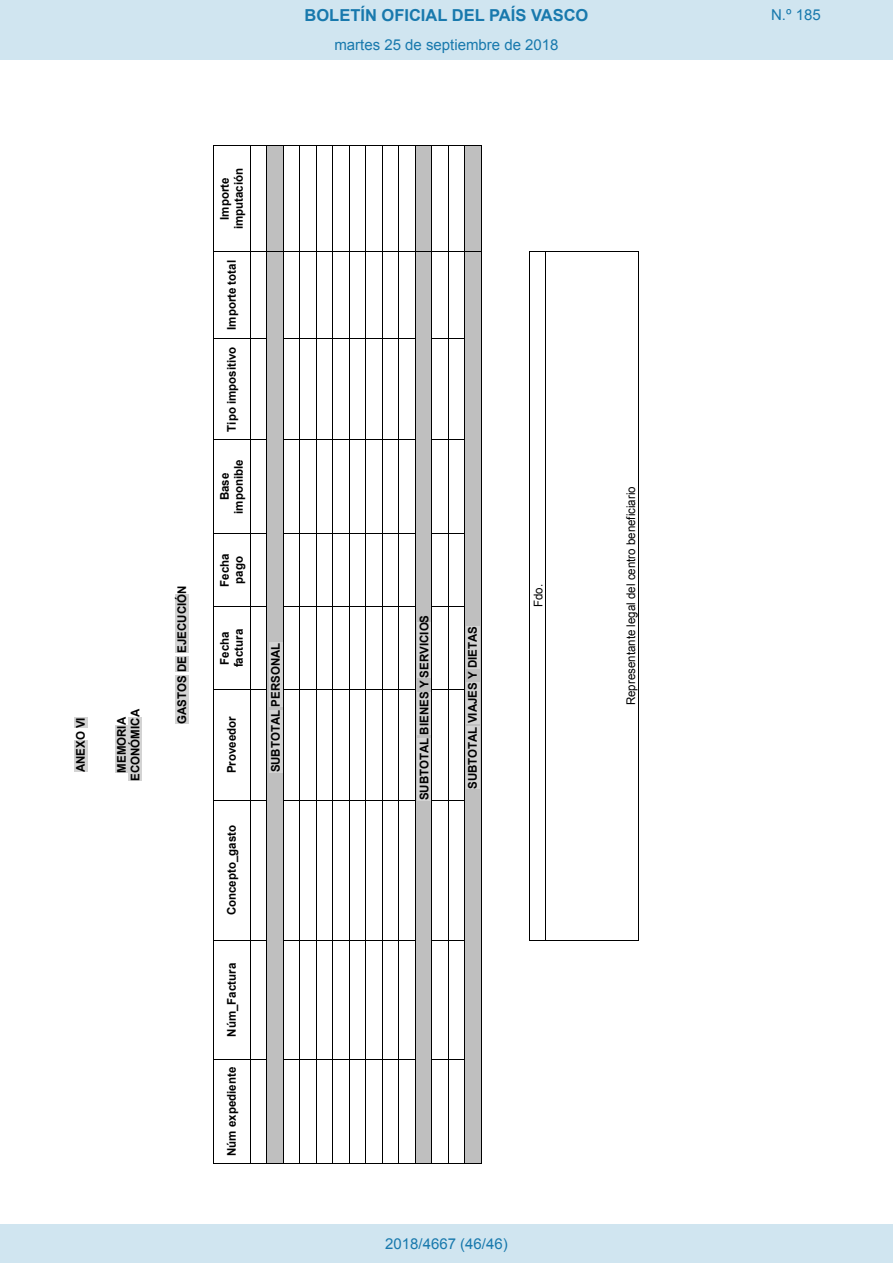
<style>
.page{position:relative;width:893px;height:1263px;background:#fff}
.page>*{position:absolute;margin:0;border:0;box-sizing:border-box;transform-origin:0 0}
.t1{font:700 16.5px "Arial";color:#1879ad}
.Paginacion_Centro{font:15px "Arial";color:#1879ad}
.t2{font:700 12px/13.8px "Arial";color:#000;text-align:center;scale:.96 1}
.t3{font:12px "Arial";color:#000;scale:.96 1}
</style>
<div class="page">
<div style="left:74px;top:740px;width:14px;height:32px;background:#d3d3d3"></div>
<div style="left:74px;top:717px;width:14px;height:11px;background:#d3d3d3"></div>
<div style="left:115px;top:725px;width:14px;height:48px;background:#d3d3d3"></div>
<div style="left:129px;top:717px;width:13px;height:64px;background:#d3d3d3"></div>
<div style="left:175px;top:675px;width:14px;height:49px;background:#d3d3d3"></div>
<div style="left:175px;top:656px;width:14px;height:16px;background:#d3d3d3"></div>
<div style="left:175px;top:594px;width:14px;height:59px;background:#d3d3d3"></div>
<hr style="left:213px;top:606px;width:1px;height:558px;background:#000">
<hr style="left:213px;top:534px;width:1px;height:72px;background:#000">
<hr style="left:213px;top:145px;width:1px;height:389px;background:#000">
<hr style="left:214px;top:1163px;width:36px;height:1px;background:#000">
<hr style="left:214px;top:1059px;width:36px;height:1px;background:#000">
<hr style="left:214px;top:940px;width:36px;height:1px;background:#000">
<hr style="left:214px;top:800px;width:36px;height:1px;background:#000">
<hr style="left:214px;top:689px;width:36px;height:1px;background:#000">
<hr style="left:214px;top:606px;width:36px;height:1px;background:#000">
<hr style="left:214px;top:533px;width:36px;height:1px;background:#000">
<hr style="left:214px;top:439px;width:36px;height:1px;background:#000">
<hr style="left:214px;top:338px;width:36px;height:1px;background:#000">
<hr style="left:214px;top:251px;width:36px;height:1px;background:#000">
<hr style="left:214px;top:145px;width:36px;height:1px;background:#000">
<hr style="left:250px;top:606px;width:1px;height:558px;background:#000">
<hr style="left:250px;top:534px;width:1px;height:72px;background:#000">
<hr style="left:250px;top:145px;width:1px;height:389px;background:#000">
<svg style="left:251px;top:1059px;width:15px;height:1px"></svg>
<svg style="left:251px;top:940px;width:15px;height:1px"></svg>
<svg style="left:251px;top:800px;width:15px;height:1px"></svg>
<svg style="left:251px;top:689px;width:15px;height:1px"></svg>
<svg style="left:251px;top:606px;width:15px;height:1px"></svg>
<svg style="left:251px;top:533px;width:15px;height:1px"></svg>
<svg style="left:251px;top:439px;width:15px;height:1px"></svg>
<svg style="left:251px;top:338px;width:15px;height:1px"></svg>
<div style="left:267px;top:252px;width:16px;height:911px;background:#bfbfbf"></div>
<div style="left:269px;top:710px;width:14px;height:62px;background:#d3d3d3"></div>
<div style="left:269px;top:642px;width:14px;height:65px;background:#d3d3d3"></div>
<div style="left:267px;top:146px;width:16px;height:105px;background:#bfbfbf"></div>
<hr style="left:266px;top:606px;width:1px;height:558px;background:#000">
<hr style="left:266px;top:534px;width:1px;height:72px;background:#000">
<hr style="left:266px;top:145px;width:1px;height:389px;background:#000">
<hr style="left:283px;top:606px;width:1px;height:558px;background:#000">
<hr style="left:283px;top:534px;width:1px;height:72px;background:#000">
<hr style="left:283px;top:145px;width:1px;height:389px;background:#000">
<hr style="left:299px;top:606px;width:1px;height:558px;background:#000">
<hr style="left:299px;top:534px;width:1px;height:72px;background:#000">
<hr style="left:299px;top:145px;width:1px;height:389px;background:#000">
<hr style="left:316px;top:606px;width:1px;height:558px;background:#000">
<hr style="left:316px;top:534px;width:1px;height:72px;background:#000">
<hr style="left:316px;top:145px;width:1px;height:389px;background:#000">
<hr style="left:332px;top:606px;width:1px;height:558px;background:#000">
<hr style="left:332px;top:534px;width:1px;height:72px;background:#000">
<hr style="left:332px;top:145px;width:1px;height:389px;background:#000">
<hr style="left:349px;top:606px;width:1px;height:558px;background:#000">
<hr style="left:349px;top:534px;width:1px;height:72px;background:#000">
<hr style="left:349px;top:145px;width:1px;height:389px;background:#000">
<hr style="left:365px;top:606px;width:1px;height:558px;background:#000">
<hr style="left:365px;top:534px;width:1px;height:72px;background:#000">
<hr style="left:365px;top:145px;width:1px;height:389px;background:#000">
<hr style="left:382px;top:606px;width:1px;height:558px;background:#000">
<hr style="left:382px;top:534px;width:1px;height:72px;background:#000">
<hr style="left:382px;top:145px;width:1px;height:389px;background:#000">
<hr style="left:398px;top:606px;width:1px;height:558px;background:#000">
<hr style="left:398px;top:534px;width:1px;height:72px;background:#000">
<hr style="left:398px;top:145px;width:1px;height:389px;background:#000">
<svg style="left:284px;top:1059px;width:131px;height:1px"></svg>
<svg style="left:284px;top:940px;width:131px;height:1px"></svg>
<svg style="left:284px;top:800px;width:131px;height:1px"></svg>
<svg style="left:284px;top:689px;width:131px;height:1px"></svg>
<svg style="left:284px;top:606px;width:131px;height:1px"></svg>
<svg style="left:284px;top:533px;width:131px;height:1px"></svg>
<svg style="left:284px;top:439px;width:131px;height:1px"></svg>
<svg style="left:284px;top:338px;width:131px;height:1px"></svg>
<div style="left:415px;top:252px;width:16px;height:911px;background:#bfbfbf"></div>
<div style="left:417px;top:738px;width:14px;height:62px;background:#d3d3d3"></div>
<div style="left:417px;top:692px;width:14px;height:42px;background:#d3d3d3"></div>
<div style="left:417px;top:622px;width:14px;height:55px;background:#d3d3d3"></div>
<div style="left:415px;top:146px;width:16px;height:105px;background:#bfbfbf"></div>
<hr style="left:415px;top:606px;width:1px;height:558px;background:#000">
<hr style="left:415px;top:534px;width:1px;height:72px;background:#000">
<hr style="left:415px;top:145px;width:1px;height:389px;background:#000">
<hr style="left:431px;top:606px;width:1px;height:558px;background:#000">
<hr style="left:431px;top:534px;width:1px;height:72px;background:#000">
<hr style="left:431px;top:145px;width:1px;height:389px;background:#000">
<hr style="left:448px;top:606px;width:1px;height:558px;background:#000">
<hr style="left:448px;top:534px;width:1px;height:72px;background:#000">
<hr style="left:448px;top:145px;width:1px;height:389px;background:#000">
<svg style="left:432px;top:1059px;width:32px;height:1px"></svg>
<svg style="left:432px;top:940px;width:32px;height:1px"></svg>
<svg style="left:432px;top:800px;width:32px;height:1px"></svg>
<svg style="left:432px;top:689px;width:32px;height:1px"></svg>
<svg style="left:432px;top:606px;width:32px;height:1px"></svg>
<svg style="left:432px;top:533px;width:32px;height:1px"></svg>
<svg style="left:432px;top:439px;width:32px;height:1px"></svg>
<svg style="left:432px;top:338px;width:32px;height:1px"></svg>
<div style="left:465px;top:252px;width:16px;height:911px;background:#bfbfbf"></div>
<div style="left:466px;top:726px;width:14px;height:63px;background:#d3d3d3"></div>
<div style="left:466px;top:682px;width:14px;height:41px;background:#d3d3d3"></div>
<div style="left:466px;top:626px;width:14px;height:42px;background:#d3d3d3"></div>
<div style="left:465px;top:146px;width:16px;height:105px;background:#bfbfbf"></div>
<hr style="left:464px;top:606px;width:1px;height:558px;background:#000">
<hr style="left:464px;top:534px;width:1px;height:72px;background:#000">
<hr style="left:464px;top:145px;width:1px;height:389px;background:#000">
<svg style="left:251px;top:251px;width:230px;height:1px"></svg>
<svg style="left:251px;top:1163px;width:230px;height:1px"></svg>
<hr style="left:481px;top:145px;width:1px;height:1019px;background:#000">
<svg style="left:251px;top:145px;width:230px;height:1px"></svg>
<hr style="left:529px;top:251px;width:1px;height:689px;background:#000">
<svg style="left:529px;top:940px;width:17px;height:1px"></svg>
<hr style="left:545px;top:252px;width:1px;height:688px;background:#000">
<svg style="left:530px;top:251px;width:16px;height:1px"></svg>
<hr style="left:546px;top:940px;width:44px;height:1px;background:#000">
<hr style="left:546px;top:251px;width:44px;height:1px;background:#000">
<hr style="left:590px;top:940px;width:48px;height:1px;background:#000">
<hr style="left:638px;top:252px;width:1px;height:688px;background:#000">
<hr style="left:590px;top:251px;width:48px;height:1px;background:#000">
<div style="left:0;top:0;width:893px;height:60px;background:#d0e5f0"></div>
<div style="left:0;top:1225px;width:893px;height:38px;background:#d0e5f0"></div>
<h1 class="t1" style="left:305px;top:4px;width:285px">BOLETÍN OFICIAL DEL PAÍS VASCO</h1>
<p class="Paginacion_Centro" style="left:771px;top:5px;width:51px">N.º 185</p>
<p class="Paginacion_Centro" style="left:334px;top:35px;width:226px">martes 25 de septiembre de 2018</p>
<p class="t2" style="left:74px;top:772px;width:59px;rotate:-90deg">ANEXO VI</p>
<p class="t2" style="left:115px;top:781px;width:76px;rotate:-90deg">MEMORIA<br>ECONÓMICA</p>
<p class="t2" style="left:175px;top:724px;width:145px;rotate:-90deg">GASTOS DE EJECUCIÓN</p>
<p class="t2" style="left:218px;top:229px;width:65px;rotate:-90deg">Importe imputación</p>
<p class="t2" style="left:225px;top:330px;width:74px;rotate:-90deg">Importe total</p>
<p class="t2" style="left:225px;top:432px;width:90px;rotate:-90deg">Tipo impositivo</p>
<p class="t2" style="left:218px;top:514px;width:58px;rotate:-90deg">Base imponible</p>
<p class="t2" style="left:218px;top:587px;width:36px;text-align:left;rotate:-90deg">Fecha pago</p>
<p class="t2" style="left:218px;top:667px;width:41px;text-align:left;rotate:-90deg">Fecha factura</p>
<p class="t2" style="left:225px;top:773px;width:61px;rotate:-90deg">Proveedor</p>
<p class="t2" style="left:225px;top:915px;width:95px;rotate:-90deg">Concepto_gasto</p>
<p class="t2" style="left:225px;top:1036px;width:78px;rotate:-90deg">Núm_Factura</p>
<p class="t2" style="left:225px;top:1156px;width:94px;rotate:-90deg">Núm expediente</p>
<p class="t2" style="left:269px;top:772px;width:137px;rotate:-90deg">SUBTOTAL PERSONAL</p>
<p class="t2" style="left:418px;top:800px;width:195px;rotate:-90deg">SUBTOTAL BIENES Y SERVICIOS</p>
<p class="t2" style="left:466px;top:789px;width:171px;rotate:-90deg">SUBTOTAL VIAJES Y DIETAS</p>
<p class="t3" style="left:530px;top:607px;width:25px;rotate:-90deg">Fdo.</p>
<p class="t3" style="left:623px;top:705px;width:230px;rotate:-90deg">Representante legal del centro beneficiario</p>
<p class="Paginacion_Centro" style="left:385px;top:1234px;width:124px">2018/4667 (46/46)</p>
</div>
